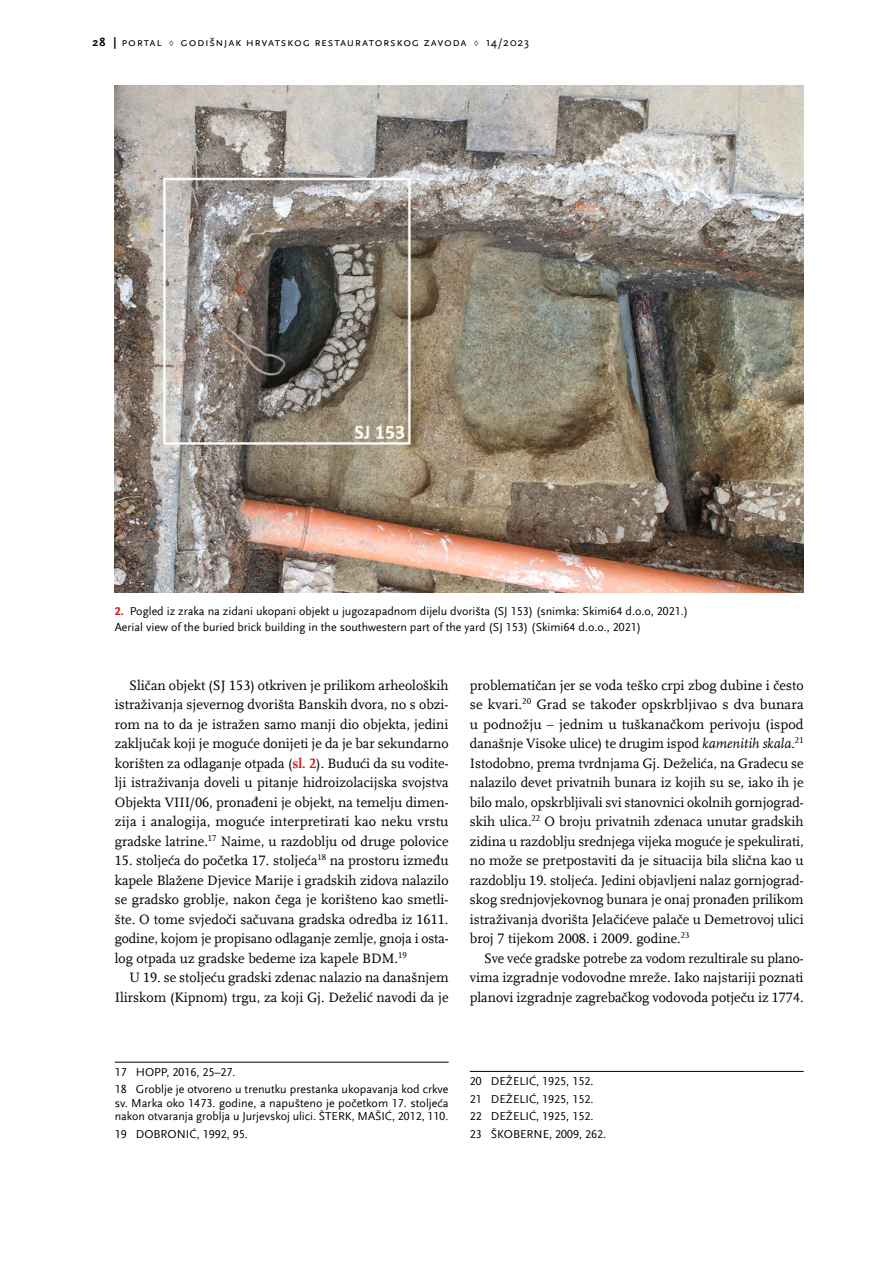
<style>
.page{position:relative;width:893px;height:1263px;background:#fff}
.page>*{position:absolute;margin:0;border:0;box-sizing:border-box;transform-origin:0 0}
.t1{font:14.25px/19.5px "Scala Offc Pro";color:#000;text-align:justify}
.t2{font:12px/17.7px "Scala Sans Offc Pro";color:#000}
.t3{font:12px "Scala Sans Sc Offc Pro";letter-spacing:.055em;color:#000}
.s1{font-weight:700}
.s2{font-weight:700;color:#cd1719}
.s3{font-style:italic}
</style>
<div class="page">
<hr style="left:115px;top:1062px;width:334px;height:1px;background:#000">
<hr style="left:470px;top:1071px;width:334px;height:1px;background:#000">
<img style="left:115px;top:85px;width:689px;height:507px">
<p class="t3" style="left:93px;top:35px;width:438px"><span class="s1">28 |</span> portal ♢ godišnjak hrvatskog restauratorskog zavoda ♢ 14/2023</p>
<p class="t2" style="left:115px;top:602px;width:575px;line-height:16.5px"><span class="s2">2.</span> Pogled iz zraka na zidani ukopani objekt u jugozapadnom dijelu dvorišta (SJ 153) (snimka: Skimi64 d.o.o, 2021.)<br>Aerial view of the buried brick building in the southwestern part of the yard (SJ 153) (Skimi64 d.o.o., 2021)</p>
<p class="t1" style="left:115px;top:675px;width:335px;text-indent:14px">Sličan objekt (SJ 153) otkriven je prilikom arheoloških istraživanja sjevernog dvorišta Banskih dvora, no s obzi&shy;rom na to da je istražen samo manji dio objekta, jedini zaključak koji je moguće donijeti je da je bar sekundarno korišten za odlaganje otpada (<span class="s2">sl. 2</span>). Budući da su vodite&shy;lji istraživanja doveli u pitanje hidroizolacijska svojstva Objekta VIII/06, pronađeni je objekt, na temelju dimen&shy;zija i analogija, moguće interpretirati kao neku vrstu gradske latrine.<sup>17</sup> Naime, u razdoblju od druge polovice</p>
<p class="t1" style="left:115px;top:851px;width:335px">15. stoljeća do početka 17. stoljeća<sup>18</sup> na prostoru između kapele Blažene Djevice Marije i gradskih zidova nalazilo se gradsko groblje, nakon čega je korišteno kao smetli&shy;šte. O tome svjedoči sačuvana gradska odredba iz 1611. godine, kojom je propisano odlaganje zemlje, gnoja i osta&shy;log otpada uz gradske bedeme iza kapele BDM.<sup>19</sup></p>
<p class="t1" style="left:115px;top:968px;width:335px;text-align:right">U 19. se stoljeću gradski zdenac nalazio na današnjem<br>Ilirskom (Kipnom) trgu, za koji Gj. Deželić navodi da je</p>
<p class="t1" style="left:470px;top:675px;width:335px">problematičan jer se voda teško crpi zbog dubine i često se kvari.<sup>20</sup> Grad se također opskrbljivao s dva bunara u podnožju – jednim u tuškanačkom perivoju (ispod današnje Visoke ulice) te drugim ispod <span class="s3">kamenitih skala</span>.<sup>21<br></sup>Istodobno, prema tvrdnjama Gj. Deželića, na Gradecu se nalazilo devet privatnih bunara iz kojih su se, iako ih je bilo malo, opskrbljivali svi stanovnici okolnih gornjograd&shy;skih ulica.<sup>22</sup> O broju privatnih zdenaca unutar gradskih zidina u razdoblju srednjega vijeka moguće je spekulirati, no može se pretpostaviti da je situacija bila slična kao u razdoblju 19. stoljeća. Jedini objavljeni nalaz gornjograd&shy;skog srednjovjekovnog bunara je onaj pronađen prilikom istraživanja dvorišta Jelačićeve palače u Demetrovoj ulici broj 7 tijekom 2008. i 2009. godine.<sup>23</sup></p>
<p class="t1" style="left:470px;top:948px;width:335px;text-indent:14px">Sve veće gradske potrebe za vodom rezultirale su plano&shy;vima izgradnje vodovodne mreže. Iako najstariji poznati planovi izgradnje zagrebačkog vodovoda potječu iz 1774.</p>
<p class="t2" style="left:115px;top:1063px;width:335px">17 HOPP, 2016, 25–27.<br>18 Groblje je otvoreno u trenutku prestanka ukopavanja kod crkve</p>
<p class="t2" style="left:115px;top:1096px;width:335px;line-height:13.5px">sv. Marka oko 1473. godine, a napušteno je početkom 17. stoljeća nakon otvaranja groblja u Jurjevskoj ulici. ŠTERK, MAŠIĆ, 2012, 110.</p>
<p class="t2" style="left:115px;top:1125px;width:134px">19 DOBRONIĆ, 1992, 95.</p>
<p class="t2" style="left:470px;top:1072px;width:138px">20 DEŽELIĆ, 1925, 152.<br>21 DEŽELIĆ, 1925, 152.<br>22 DEŽELIĆ, 1925, 152.<br>23 ŠKOBERNE, 2009, 262.</p>
</div>
